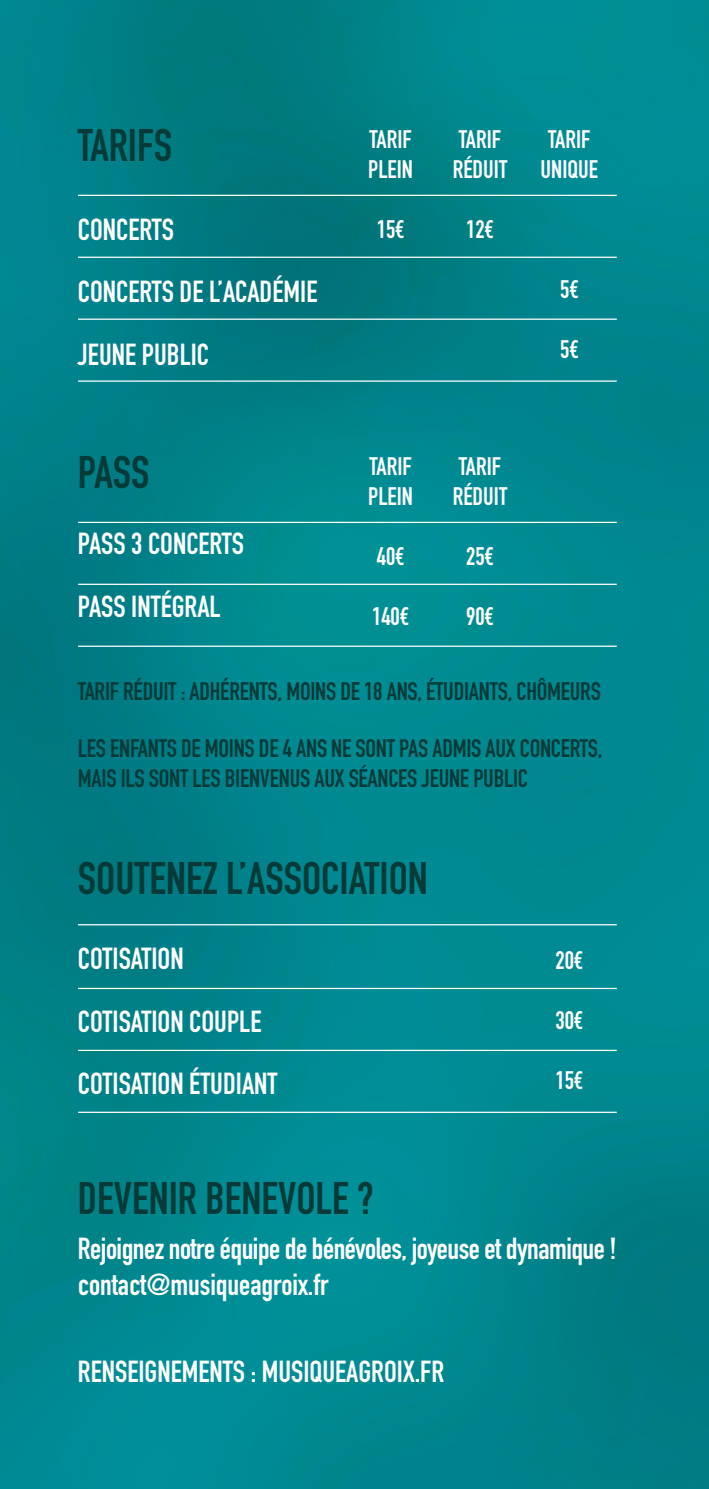
<style>
.page{position:relative;width:709px;height:1489px;background:#fff}
.page>*{position:absolute;margin:0;border:0;box-sizing:border-box;transform-origin:0 0}
.t1{font:700 45px "DIN Condensed";color:#053a38}
.t2{font:700 30px/62.5px "DIN Condensed";color:#fff}
.t3{font:700 25px/30px "DIN Condensed";letter-spacing:-.01em;color:#053a38}
.t4{font:700 25px/30px "DIN Condensed";color:#fff}
</style>
<div class="page">
<img style="left:0;top:0;width:709px;height:1488px">
<hr style="left:78px;top:195px;width:539px;height:1px;background:#fff">
<hr style="left:78px;top:380px;width:539px;height:2px;background:#fff">
<hr style="left:78px;top:257px;width:539px;height:1px;background:#fff">
<hr style="left:78px;top:318px;width:539px;height:2px;background:#fff">
<hr style="left:78px;top:521px;width:539px;height:2px;background:#fff">
<hr style="left:78px;top:583px;width:539px;height:2px;background:#fff">
<hr style="left:78px;top:645px;width:539px;height:2px;background:#fff">
<hr style="left:78px;top:924px;width:539px;height:1px;background:#fff">
<hr style="left:78px;top:1111px;width:539px;height:1px;background:#fff">
<hr style="left:78px;top:987px;width:539px;height:2px;background:#fff">
<hr style="left:78px;top:1049px;width:539px;height:1px;background:#fff">
<h1 class="t1" style="left:78px;top:114px;width:96px">TARIFS</h1>
<p class="t2" style="left:78px;top:198px;width:241px">CONCERTS<br>CONCERTS DE L’ACADÉMIE<br>JEUNE PUBLIC</p>
<h1 class="t1" style="left:78px;top:441px;width:73px">PASS</h1>
<p class="t2" style="left:78px;top:512px;width:167px">PASS 3 CONCERTS<br>PASS INTÉGRAL</p>
<p class="t4" style="left:368px;top:124px;width:46px">TARIF<br>PLEIN</p>
<p class="t4" style="left:452px;top:124px;width:56px">TARIF<br>RÉDUIT</p>
<p class="t4" style="left:540px;top:124px;width:59px;text-align:center">TARIF<br>UNIQUE</p>
<p class="t4" style="left:377px;top:214px;width:29px">15€</p>
<p class="t4" style="left:466px;top:214px;width:29px">12€</p>
<p class="t4" style="left:560px;top:274px;width:20px">5€</p>
<p class="t4" style="left:560px;top:334px;width:20px">5€</p>
<p class="t4" style="left:368px;top:450px;width:46px">TARIF<br>PLEIN</p>
<p class="t4" style="left:452px;top:450px;width:56px">TARIF<br>RÉDUIT</p>
<p class="t4" style="left:377px;top:540px;width:29px">40€</p>
<p class="t4" style="left:466px;top:540px;width:29px">25€</p>
<p class="t4" style="left:372px;top:600px;width:39px">140€</p>
<p class="t4" style="left:466px;top:600px;width:29px">90€</p>
<p class="t3" style="left:78px;top:676px;width:524px">TARIF RÉDUIT : ADHÉRENTS, MOINS DE 18 ANS, ÉTUDIANTS, CHÔMEURS</p>
<p class="t3" style="left:78px;top:733px;width:526px">LES ENFANTS DE MOINS DE 4 ANS NE SONT PAS ADMIS AUX CONCERTS,<br>MAIS ILS SONT LES BIENVENUS AUX SÉANCES JEUNE PUBLIC</p>
<h1 class="t1" style="left:78px;top:847px;width:351px">SOUTENEZ L’ASSOCIATION</h1>
<p class="t2" style="left:78px;top:927px;width:201px">COTISATION<br>COTISATION COUPLE<br>COTISATION ÉTUDIANT</p>
<p class="t4" style="left:555px;top:944px;width:29px">20€</p>
<p class="t4" style="left:555px;top:1004px;width:29px">30€</p>
<p class="t4" style="left:555px;top:1064px;width:29px">15€</p>
<h1 class="t1" style="left:78px;top:1167px;width:297px">DEVENIR BENEVOLE ?</h1>
<p class="t2" style="left:78px;top:1229px;width:540px;line-height:36px">Rejoignez notre équipe de bénévoles, joyeuse et dynamique ! contact@musiqueagroix.fr</p>
<p class="t2" style="left:78px;top:1340px;width:367px">RENSEIGNEMENTS : MUSIQUEAGROIX.FR</p>
</div>
